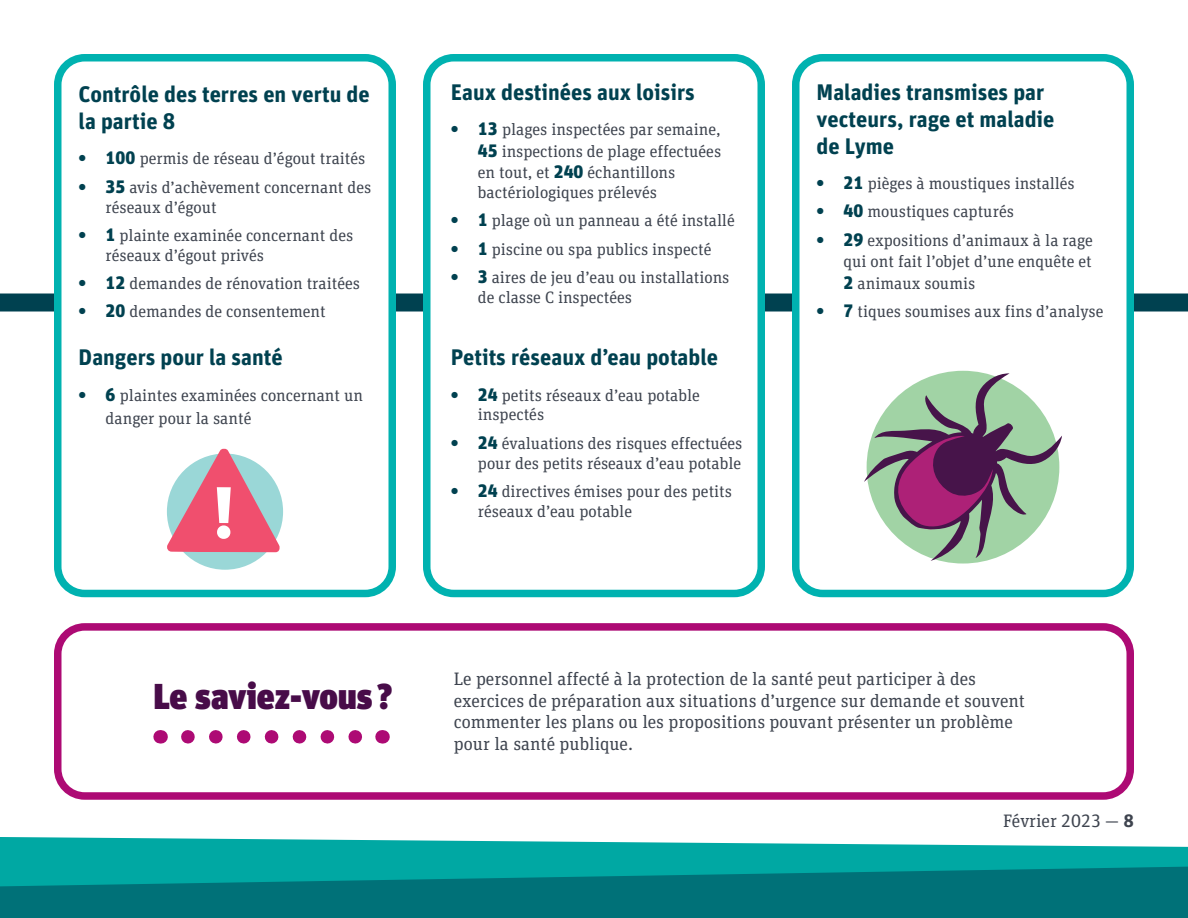
<style>
.page{position:relative;width:1188px;height:918px;background:#fff}
.page>*{position:absolute;margin:0;border:0;box-sizing:border-box;transform-origin:0 0}
.t1{font:900 36px "Unit Pro";color:#480c49}
.t2{font:700 22.5px/27px "Unit Pro";color:#004150}
.t3{font:18px/21.6px "Unit Slab Pro";color:#3e444f}
.t4{font:16.5px/19.8px "Unit Slab Pro";color:#3e444f}
.s1{font-family:"Unit Pro";font-weight:900;font-size:18px;color:#004150}
.s2{font-family:"Unit Pro";font-weight:700}
</style>
<div class="page">
<div style="left:0;top:294px;width:1188px;height:18px;background:#004150"></div>
<div style="left:58px;top:58px;width:334px;height:535px;background:#fff;border-radius:27px"></div>
<div style="left:54px;top:54px;width:342px;height:543px;border:8px solid #00b2b0;border-radius:27px"></div>
<div style="left:796px;top:58px;width:334px;height:535px;background:#fff;border-radius:27px"></div>
<div style="left:792px;top:54px;width:342px;height:543px;border:8px solid #00b2b0;border-radius:27px"></div>
<div style="left:54px;top:623px;width:1080px;height:177px;border:8px solid #ad0a74;border-radius:27px"></div>
<svg style="left:188px;top:730px;width:174px;height:14px"></svg>
<svg style="left:160px;top:730px;width:1px;height:14px"></svg>
<svg style="left:382px;top:730px;width:1px;height:14px"></svg>
<div style="left:427px;top:58px;width:334px;height:535px;background:#fff;border-radius:27px"></div>
<div style="left:423px;top:54px;width:342px;height:543px;border:8px solid #00b2b0;border-radius:27px"></div>
<div style="left:167px;top:454px;width:116px;height:116px;background:#9ad7d7;border-radius:50%"></div>
<svg style="left:167px;top:448px;width:113px;height:105px"></svg>
<svg style="left:864px;top:373px;width:198px;height:188px"></svg>
<svg style="left:0;top:837px;width:1188px;height:30px;background:#29b6b2"></svg>
<svg style="left:0;top:867px;width:1188px;height:51px;background:#007b80"></svg>
<p class="t2" style="left:79px;top:80px;width:293px">Contrôle des terres en vertu de la partie 8</p>
<p class="t4" style="left:79px;top:148px;width:288px"><span class="s1">• 100</span> permis de réseau d’égout traités</p>
<p class="t4" style="left:106px;top:177px;width:267px;text-indent:-27px"><span class="s1">• 35</span> avis d’achèvement concernant des réseaux d’égout</p>
<p class="t4" style="left:106px;top:225px;width:249px;text-indent:-27px"><span class="s1">• 1</span> plainte examinée concernant des réseaux d’égout privés</p>
<p class="t4" style="left:79px;top:273px;width:283px"><span class="s1">• 12</span> demandes de rénovation traitées</p>
<p class="t4" style="left:79px;top:301px;width:249px"><span class="s1">• 20</span> demandes de consentement</p>
<p class="t2" style="left:79px;top:343px;width:206px">Dangers pour la santé</p>
<p class="t4" style="left:106px;top:383px;width:259px;line-height:23.4px;text-indent:-27px"><span class="s1">• 6</span> plaintes examinées concernant un danger pour la santé</p>
<p class="t2" style="left:451px;top:77px;width:246px">Eaux destinées aux loisirs</p>
<p class="t4" style="left:478px;top:118px;width:245px;line-height:21.6px;text-align:justify;text-indent:-27px"><span class="s1">• 13</span> plages inspectées par semaine, <span class="s1">45</span> inspections de plage effectuées en tout, et <span class="s1">240</span> échantillons</p>
<p class="t4" style="left:478px;top:182px;width:181px">bactériologiques prélevés</p>
<p class="t4" style="left:451px;top:210px;width:285px"><span class="s1">• 1</span> plage où un panneau a été installé</p>
<p class="t4" style="left:451px;top:239px;width:262px"><span class="s1">• 1</span> piscine ou spa publics inspecté</p>
<p class="t4" style="left:478px;top:267px;width:253px;text-indent:-27px"><span class="s1">• 3</span> aires de jeu d’eau ou installations de classe C inspectées</p>
<p class="t2" style="left:451px;top:343px;width:269px">Petits réseaux d’eau potable</p>
<p class="t4" style="left:478px;top:384px;width:224px;text-indent:-27px"><span class="s1">• 24</span> petits réseaux d’eau potable inspectés</p>
<p class="t4" style="left:451px;top:433px;width:293px;text-align:right"><span class="s1">• 24</span> évaluations des risques effectuées pour des petits réseaux d’eau potable</p>
<p class="t4" style="left:478px;top:481px;width:256px;text-indent:-27px"><span class="s1">• 24</span> directives émises pour des petits réseaux d’eau potable</p>
<p class="t2" style="left:817px;top:77px;width:239px">Maladies transmises par vecteurs, rage et maladie de Lyme</p>
<p class="t4" style="left:817px;top:173px;width:260px"><span class="s1">• 21</span> pièges à moustiques installés</p>
<p class="t4" style="left:817px;top:201px;width:199px"><span class="s1">• 40</span> moustiques capturés</p>
<p class="t4" style="left:844px;top:229px;width:251px;line-height:21.6px;text-align:justify;text-indent:-27px"><span class="s1">• 29</span> expositions d’animaux à la rage qui ont fait l’objet d’une enquête et <span class="s1">2</span> animaux soumis</p>
<p class="t4" style="left:817px;top:301px;width:288px"><span class="s1">• 7</span> tiques soumises aux fins d’analyse</p>
<p class="t1" style="left:153px;top:669px;width:241px">Le saviez-vous ?</p>
<p class="t3" style="left:454px;top:668px;width:573px">Le personnel affecté à la protection de la santé peut participer à des exercices de préparation aux situations d’urgence sur demande et souvent commenter les plans ou les propositions pouvant présenter un problème pour la santé publique.</p>
<p class="t3" style="left:1003px;top:810px;width:132px">Février 2023 — <span class="s2">8</span></p>
</div>
